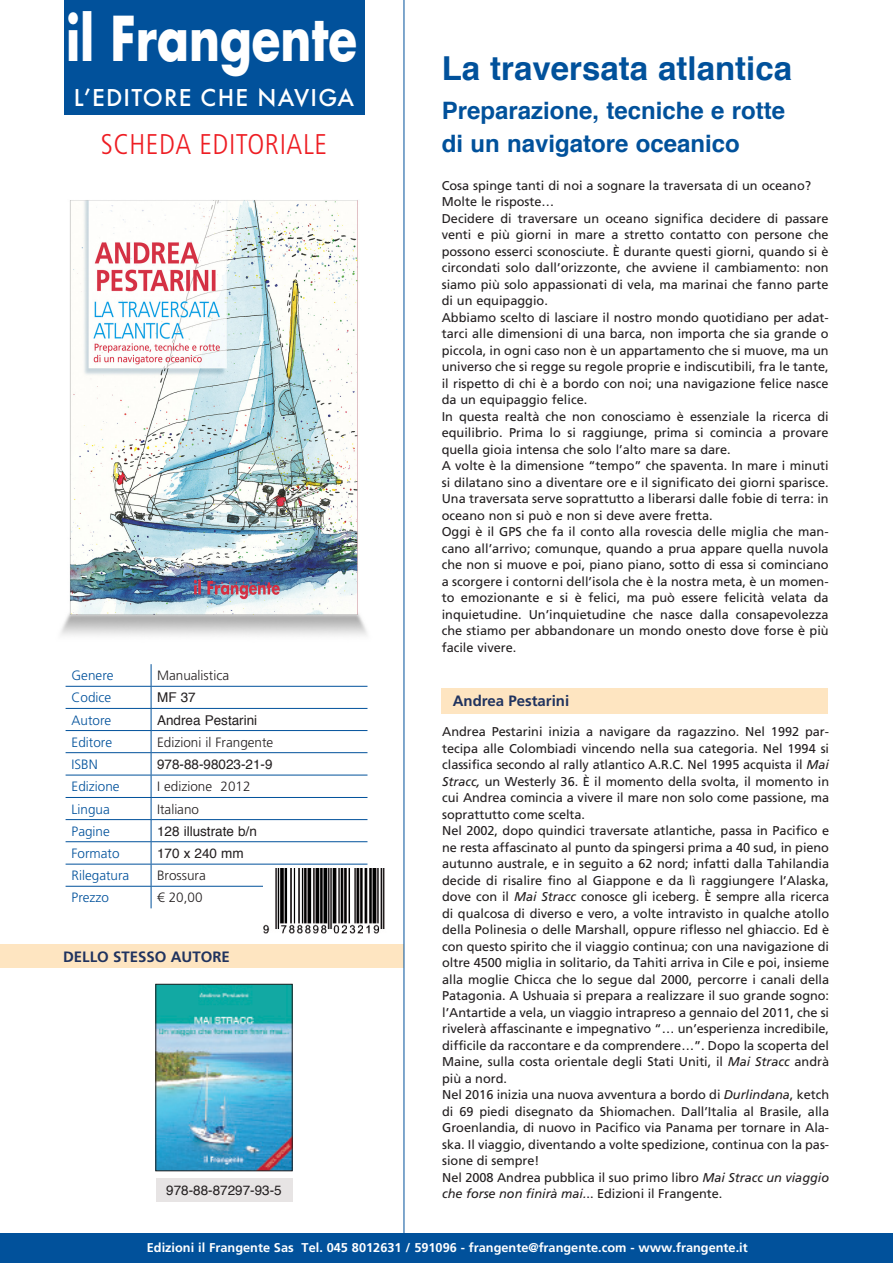
<style>
.page{position:relative;width:893px;height:1263px;background:#fff}
.page>*{position:absolute;margin:0;border:0;box-sizing:border-box;transform-origin:0 0}
.t1{font:700 60.15px "Futura Std";color:#fff;scale:.78 1}
.Normale{font:700 33px "Helvetica";color:#01519b}
.t2{font:300 condensed 28.5px "Frutiger LT Std";letter-spacing:.02em;color:#ee1d23}
.Normale-2{font:700 24px "Helvetica";color:#01519b}
.t3{font:500 22.5px "Futura";letter-spacing:.05em;color:#fff}
.t4{font:700 15px "Frutiger LT Std";color:#20335f}
.Normale-3{font:13.5px "Helvetica";color:#231f20}
.Normale-4{font:300 13.5px "Frutiger LT Std";color:#01519b}
.Normale-5{font:300 13.5px "Frutiger LT Std";color:#231f20}
.Normale-6{font:12.75px/16.5px "Frutiger LT Std";color:#231f20;text-align:justify}
.Normale-7{font:700 12.75px "Frutiger LT Std";color:#fff}
.s1{font-style:italic}
</style>
<div class="page">
<div style="left:0;top:1234px;width:893px;height:29px;background:#01519b"></div>
<hr style="left:66px;top:708px;width:85px;height:1px;background:#01519b">
<hr style="left:151px;top:708px;width:216px;height:1px;background:#01519b">
<hr style="left:66px;top:730px;width:85px;height:1px;background:#01519b">
<hr style="left:151px;top:730px;width:216px;height:1px;background:#01519b">
<hr style="left:66px;top:752px;width:85px;height:1px;background:#01519b">
<hr style="left:151px;top:752px;width:216px;height:1px;background:#01519b">
<hr style="left:66px;top:775px;width:85px;height:1px;background:#01519b">
<hr style="left:151px;top:775px;width:216px;height:1px;background:#01519b">
<hr style="left:66px;top:797px;width:85px;height:1px;background:#01519b">
<hr style="left:151px;top:797px;width:216px;height:1px;background:#01519b">
<hr style="left:66px;top:819px;width:85px;height:1px;background:#01519b">
<hr style="left:151px;top:819px;width:216px;height:1px;background:#01519b">
<hr style="left:66px;top:841px;width:85px;height:1px;background:#01519b">
<hr style="left:151px;top:841px;width:216px;height:1px;background:#01519b">
<hr style="left:66px;top:864px;width:85px;height:1px;background:#01519b">
<hr style="left:151px;top:864px;width:216px;height:1px;background:#01519b">
<hr style="left:66px;top:886px;width:85px;height:1px;background:#01519b">
<hr style="left:151px;top:886px;width:216px;height:1px;background:#01519b">
<svg style="left:151px;top:664px;width:1px;height:244px"></svg>
<hr style="left:66px;top:686px;width:85px;height:1px;background:#01519b">
<hr style="left:151px;top:686px;width:216px;height:1px;background:#01519b">
<div style="left:441px;top:688px;width:387px;height:26px;background:#fee5c1"></div>
<div style="left:0;top:944px;width:404px;height:23px;background:#fee5c1"></div>
<img style="left:158px;top:986px;width:132px;height:183px">
<div style="left:156px;top:984px;width:136px;height:187px;border:1px solid #231f20"></div>
<hr style="left:404px;top:0;width:1px;height:1234px;background:#01519b">
<img style="left:264px;top:869px;width:121px;height:65px">
<img style="left:61px;top:200px;width:306px;height:436px">
<div style="left:156px;top:1178px;width:136px;height:23px;background:#e7e4e4"></div>
<div style="left:64px;top:0;width:300px;height:115px;background:#01519b"></div>
<p class="t1" style="left:66px;top:-1px;width:375px">il Frangente</p>
<p class="t3" style="left:74px;top:82px;width:282px">L’EDITORE CHE NAVIGA</p>
<p class="t2" style="left:101px;top:128px;width:228px">SCHEDA EDITORIALE</p>
<p class="Normale-4" style="left:72px;top:668px;width:43px">Genere</p>
<p class="Normale-5" style="left:157px;top:668px;width:73px">Manualistica</p>
<p class="Normale-4" style="left:72px;top:690px;width:41px">Codice</p>
<p class="Normale-3" style="left:157px;top:687px;width:40px">MF 37</p>
<p class="Normale-4" style="left:72px;top:712px;width:41px">Autore</p>
<p class="Normale-3" style="left:157px;top:709px;width:102px">Andrea Pestarini</p>
<p class="Normale-4" style="left:72px;top:734px;width:42px">Editore</p>
<p class="Normale-5" style="left:157px;top:734px;width:118px">Edizioni il Frangente</p>
<p class="Normale-4" style="left:72px;top:756px;width:28px">ISBN</p>
<p class="Normale-3" style="left:157px;top:754px;width:117px">978-88-98023-21-9</p>
<p class="Normale-4" style="left:72px;top:779px;width:50px">Edizione</p>
<p class="Normale-5" style="left:157px;top:779px;width:95px">I edizione 2012</p>
<p class="Normale-4" style="left:72px;top:801px;width:40px">Lingua</p>
<p class="Normale-5" style="left:157px;top:801px;width:43px">Italiano</p>
<p class="Normale-4" style="left:72px;top:823px;width:40px">Pagine</p>
<p class="Normale-3" style="left:157px;top:820px;width:101px">128 illustrate b/n</p>
<p class="Normale-4" style="left:72px;top:845px;width:49px">Formato</p>
<p class="Normale-3" style="left:157px;top:843px;width:88px">170 x 240 mm</p>
<p class="Normale-4" style="left:72px;top:868px;width:59px">Rilegatura</p>
<p class="Normale-5" style="left:157px;top:868px;width:50px">Brossura</p>
<p class="Normale-4" style="left:72px;top:890px;width:39px">Prezzo</p>
<p class="Normale-5" style="left:157px;top:890px;width:47px">€ 20,00</p>
<p class="t4" style="left:63px;top:947px;width:168px">DELLO STESSO AUTORE</p>
<p class="Normale-3" style="left:166px;top:1180px;width:117px">978-88-87297-93-5</p>
<p class="Normale" style="left:442px;top:42px;width:352px">La traversata atlantica</p>
<p class="Normale-2" style="left:442px;top:91px;width:345px">Preparazione, tecniche e rotte</p>
<p class="Normale-2" style="left:442px;top:124px;width:300px">di un navigatore oceanico</p>
<p class="Normale-6" style="left:442px;top:177px;width:371px">Cosa spinge tanti di noi a sognare la traversata di un oceano?</p>
<p class="Normale-6" style="left:442px;top:193px;width:114px">Molte le risposte…</p>
<p class="Normale-6" style="left:442px;top:210px;width:388px">Decidere di traversare un oceano significa decidere di passare venti e più giorni in mare a stretto contatto con persone che possono esserci sconosciute. È durante questi giorni, quando si è circondati solo dall’orizzonte, che avviene il cambiamento: non siamo più solo appassionati di vela, ma marinai che fanno parte di un equipaggio.</p>
<p class="Normale-6" style="left:442px;top:309px;width:388px">Abbiamo scelto di lasciare il nostro mondo quotidiano per adat&shy;tarci alle dimensioni di una barca, non importa che sia grande o piccola, in ogni caso non è un appartamento che si muove, ma un universo che si regge su regole proprie e indiscutibili, fra le tante, il rispetto di chi è a bordo con noi; una navigazione felice nasce da un equipaggio felice.</p>
<p class="Normale-6" style="left:442px;top:408px;width:388px">In questa realtà che non conosciamo è essenziale la ricerca di equilibrio. Prima lo si raggiunge, prima si comincia a provare quella gioia intensa che solo l’alto mare sa dare.</p>
<p class="Normale-6" style="left:442px;top:457px;width:388px">A volte è la dimensione “tempo” che spaventa. In mare i minuti si dilatano sino a diventare ore e il significato dei giorni sparisce.<br>Una traversata serve soprattutto a liberarsi dalle fobie di terra: in oceano non si può e non si deve avere fretta.</p>
<p class="Normale-6" style="left:442px;top:523px;width:388px">Oggi è il GPS che fa il conto alla rovescia delle miglia che man&shy;cano all’arrivo; comunque, quando a prua appare quella nuvola che non si muove e poi, piano piano, sotto di essa si cominciano a scorgere i contorni dell’isola che è la nostra meta, è un momen&shy;to emozionante e si è felici, ma può essere felicità velata da inquietudine. Un’inquietudine che nasce dalla consapevolezza che stiamo per abbandonare un mondo onesto dove forse è più facile vivere.</p>
<p class="t4" style="left:453px;top:692px;width:118px">Andrea Pestarini</p>
<p class="Normale-6" style="left:442px;top:724px;width:388px">Andrea Pestarini inizia a navigare da ragazzino. Nel 1992 par&shy;tecipa alle Colombiadi vincendo nella sua categoria. Nel 1994 si classifica secondo al rally atlantico A.R.C. Nel 1995 acquista il <span class="s1">Mai Stracc,</span> un Westerly 36. È il momento della svolta, il momento in cui Andrea comincia a vivere il mare non solo come passione, ma soprattutto come scelta.</p>
<p class="Normale-6" style="left:442px;top:823px;width:388px">Nel 2002, dopo quindici traversate atlantiche, passa in Pacifico e ne resta affascinato al punto da spingersi prima a 40 sud, in pieno autunno australe, e in seguito a 62 nord; infatti dalla Tahilandia decide di risalire fino al Giappone e da lì raggiungere l’Alaska, dove con il <span class="s1">Mai Stracc</span> conosce gli iceberg. È sempre alla ricerca di qualcosa di diverso e vero, a volte intravisto in qualche atollo della Polinesia o delle Marshall, oppure riflesso nel ghiaccio. Ed è con questo spirito che il viaggio continua; con una navigazione di oltre 4500 miglia in solitario, da Tahiti arriva in Cile e poi, insieme alla moglie Chicca che lo segue dal 2000, percorre i canali della Patagonia. A Ushuaia si prepara a realizzare il suo grande sogno: l’Antartide a vela, un viaggio intrapreso a gennaio del 2011, che si rivelerà affascinante e impegnativo “… un’esperienza incredibile, difficile da raccontare e da comprendere…”. Dopo la scoperta del Maine, sulla costa orientale degli Stati Uniti, il <span class="s1">Mai Stracc</span> andrà più a nord.</p>
<p class="Normale-6" style="left:442px;top:1087px;width:388px">Nel 2016 inizia una nuova avventura a bordo di <span class="s1">Durlindana</span>, ketch di 69 piedi disegnato da Shiomachen. Dall’Italia al Brasile, alla Groenlandia, di nuovo in Pacifico via Panama per tornare in Ala&shy;ska. Il viaggio, diventando a volte spedizione, continua con la pas&shy;sione di sempre!</p>
<p class="Normale-6" style="left:442px;top:1169px;width:388px">Nel 2008 Andrea pubblica il suo primo libro <span class="s1">Mai Stracc un viaggio che forse non finirà mai.</span>.. Edizioni il Frangente.</p>
<p class="Normale-7" style="left:147px;top:1240px;width:602px">Edizioni il Frangente Sas Tel. 045 8012631 / 591096 - frangente@frangente.com - www.frangente.it</p>
</div>
